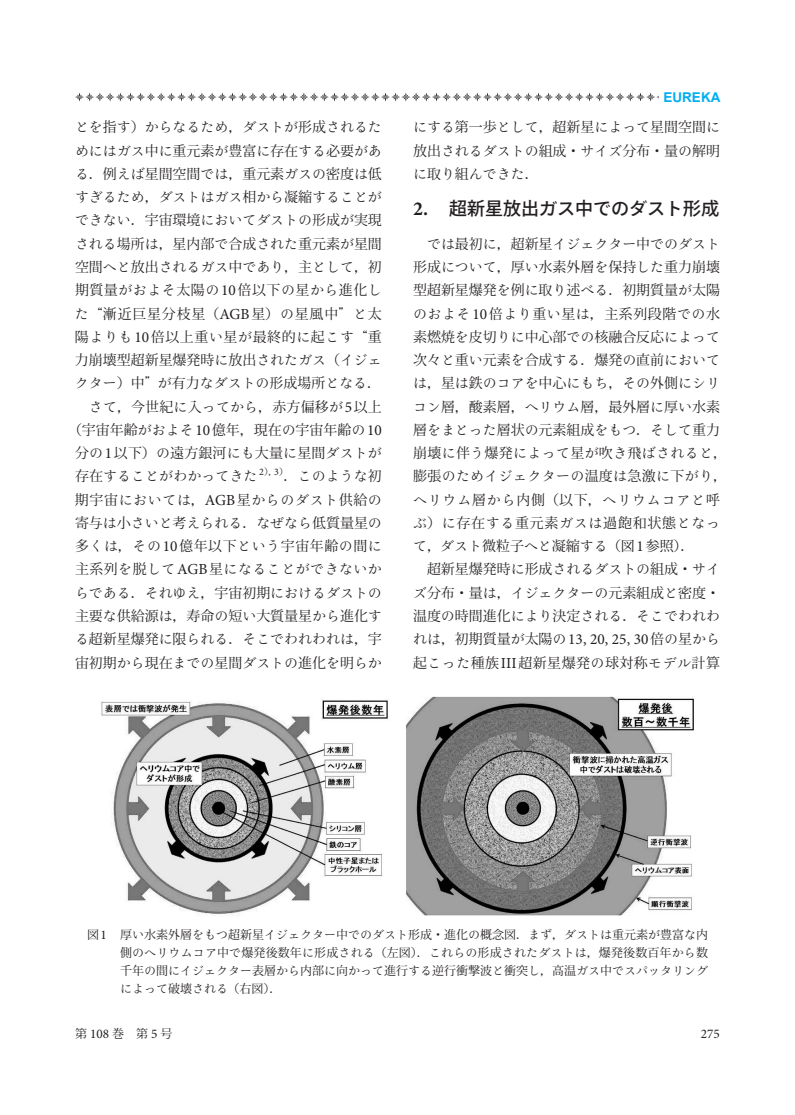
<style>
.page{position:relative;width:795px;height:1115px;background:#fff}
.page>*{position:absolute;margin:0;border:0;box-sizing:border-box;transform-origin:0 0}
.t1{font:500 18px "Koz Go Pro";color:#231f20}
.t2{font:15.3px "Minion Pro";color:#231f20}
.t3{font:13.95px/23.2px "Ryo Text Plus N";color:#231f20}
.t4{font:13.95px/23.2px "Koz Min Pro";color:#231f20;text-align:right}
.t5{font:13.95px/23.2px "Ryo Text Plus N";letter-spacing:.025em;color:#231f20}
.t6{font:13.95px/23.2px "Koz Min Pro";letter-spacing:.055em;color:#231f20}
.t7{font:13.95px "Koz Min Pro";letter-spacing:.035em;color:#231f20}
.t8{font:13.95px "Koz Min Pro";letter-spacing:.04em;color:#231f20}
.t9{font:700 13.5px "Arial";color:#00aeef}
.t10{font:13.2px "Minion Pro";color:#231f20}
.t11{font:12px/18px "Ryo Text Plus N";color:#231f20;text-align:justify}
.t12{font:12px "Koz Min Pro";color:#231f20}
.s1{font-family:"Koz Min Pro"}
.s2{font-family:"Ryo Text Plus N"}
.s3{font-family:"Minion Pro";font-size:15.3px}
.s4{font-family:"Ryumin Pro"}
.s5{font-family:"Minion Pro";font-weight:700;font-size:19.8px}
.s6{font-family:"Ryo Gothic Plus N"}
.s7{font-family:"Ryo Text Plus N";font-size:13.95px}
.s8{font-family:"Koz Min Pro";font-size:13.95px}
.s9{font-family:"Minion Pro";font-size:13.2px}
</style>
<div class="page">
<svg style="left:75px;top:92px;width:584px;height:9px"></svg>
<img style="left:101px;top:696px;width:593px;height:220px">
<p class="t3" style="left:75px;top:116px;width:308px">とを<span class="s1">指</span>す<span class="s1">）</span>からなるため<span class="s1">，</span>ダストが<span class="s1">形成</span>されるためにはガス<span class="s1">中</span>に<span class="s1">重元素</span>が<span class="s1">豊富</span>に<span class="s1">存在</span>する<span class="s1">必要</span>があ</p>
<p class="t4" style="left:75px;top:162px;width:308px"><span class="s2">る</span>．例<span class="s2">えば</span>星間空間<span class="s2">では</span>，重元素<span class="s2">ガスの</span>密度<span class="s2">は</span>低</p>
<p class="t3" style="left:75px;top:185px;width:308px">すぎるため<span class="s1">，</span>ダストはガス<span class="s1">相</span>から<span class="s1">凝縮</span>することができない<span class="s1">．宇宙環境</span>においてダストの<span class="s1">形成</span>が<span class="s1">実現</span></p>
<p class="t4" style="left:75px;top:231px;width:308px"><span class="s2">される</span>場所<span class="s2">は</span>，星内部<span class="s2">で</span>合成<span class="s2">された</span>重元素<span class="s2">が</span>星間</p>
<p class="t3" style="left:75px;top:255px;width:308px"><span class="s1">空間</span>へと<span class="s1">放出</span>されるガス<span class="s1">中</span>であり<span class="s1">，主</span>として<span class="s1">，初</span></p>
<p class="t4" style="left:75px;top:278px;width:308px;text-align:justify">期質量<span class="s2">がおよそ</span>太陽<span class="s2">の</span><span class="s3">10</span>倍以下<span class="s2">の</span>星<span class="s2">から</span>進化<span class="s2">した</span><span class="s4">“</span>漸近巨星分枝星（<span class="s3">AGB</span>星）<span class="s2">の</span>星風中<span class="s4">”</span><span class="s2">と</span>太陽<span class="s2">よりも</span><span class="s3">10</span>倍以上重<span class="s2">い</span>星<span class="s2">が</span>最終的<span class="s2">に</span>起<span class="s2">こす</span><span class="s4">“</span>重力崩壊型超新星爆発時<span class="s2">に</span>放出<span class="s2">されたガス</span>（<span class="s2">イジェ</span></p>
<p class="t3" style="left:75px;top:371px;width:308px">クター<span class="s1">）中</span><span class="s4">”</span>が<span class="s1">有力</span>なダストの<span class="s1">形成場所</span>となる<span class="s1">．</span></p>
<p class="t4" style="left:68px;top:394px;width:315px"><span class="s2">さて</span>，今世紀<span class="s2">に</span>入<span class="s2">ってから</span>，赤方偏移<span class="s2">が</span><span class="s3">5</span>以上<br>（宇宙年齢<span class="s2">がおよそ</span><span class="s3">10</span>億年，現在<span class="s2">の</span>宇宙年齢<span class="s2">の</span><span class="s3">10</span>分<span class="s2">の</span><span class="s3">1</span>以下）<span class="s2">の</span>遠方銀河<span class="s2">にも</span>大量<span class="s2">に</span>星間<span class="s2">ダストが</span></p>
<p class="t3" style="left:75px;top:464px;width:308px;text-align:justify"><span class="s1">存在</span>することがわかってきた <sup>2</sup><sup>）</sup><sup>,</sup> <sup>3</sup><sup>）</sup><span class="s1">．</span>このような<span class="s1">初期宇宙</span>においては<span class="s1">，</span><span class="s3">AGB</span><span class="s1">星</span>からのダスト<span class="s1">供給</span>の<span class="s1">寄与</span>は<span class="s1">小</span>さいと<span class="s1">考</span>えられる<span class="s1">．</span>なぜなら<span class="s1">低質量星</span>の</p>
<p class="t8" style="left:75px;top:536px;width:308px">多<span class="s2">くは</span>，<span class="s2">その</span><span class="s3">10</span>億年以下<span class="s2">という</span>宇宙年齢<span class="s2">の</span>間<span class="s2">に</span></p>
<p class="t3" style="left:75px;top:557px;width:308px"><span class="s1">主系列</span>を<span class="s1">脱</span>して<span class="s3">AGB</span><span class="s1">星</span>になることができないからである<span class="s1">．</span>それゆえ<span class="s1">，宇宙初期</span>におけるダストの</p>
<p class="t4" style="left:75px;top:603px;width:308px">主要<span class="s2">な</span>供給源<span class="s2">は</span>，寿命<span class="s2">の</span>短<span class="s2">い</span>大質量星<span class="s2">から</span>進化<span class="s2">す</span></p>
<p class="t3" style="left:75px;top:627px;width:308px">る<span class="s1">超新星爆発</span>に<span class="s1">限</span>られる<span class="s1">．</span>そこでわれわれは<span class="s1">，宇宙初期</span>から<span class="s1">現在</span>までの<span class="s1">星間</span>ダストの<span class="s1">進化</span>を<span class="s1">明</span>らか</p>
<p class="t9" style="left:663px;top:88px;width:58px">EUREKA</p>
<p class="t3" style="left:413px;top:116px;width:308px">にする<span class="s1">第一歩</span>として<span class="s1">，超新星</span>によって<span class="s1">星間空間</span>に</p>
<p class="t4" style="left:413px;top:138px;width:308px">放出<span class="s2">されるダストの</span>組成・<span class="s2">サイズ</span>分布・量<span class="s2">の</span>解明</p>
<p class="t3" style="left:413px;top:162px;width:127px">に<span class="s1">取</span>り<span class="s1">組</span>んできた<span class="s1">．</span></p>
<p class="t1" style="left:413px;top:197px;width:307px"><span class="s5">2.</span> 超新星放出<span class="s6">ガス</span>中<span class="s6">でのダスト</span>形成</p>
<p class="t3" style="left:427px;top:232px;width:294px">では<span class="s1">最初</span>に<span class="s1">，超新星</span>イジェクター<span class="s1">中</span>でのダスト</p>
<p class="t4" style="left:413px;top:255px;width:308px;text-align:left">形成<span class="s2">について</span>，厚<span class="s2">い</span>水素外層<span class="s2">を</span>保持<span class="s2">した</span>重力崩壊型超新星爆発<span class="s2">を</span>例<span class="s2">に</span>取<span class="s2">り</span>述<span class="s2">べる</span>．初期質量<span class="s2">が</span>太陽</p>
<p class="t3" style="left:413px;top:302px;width:308px">のおよそ<span class="s3">10</span><span class="s1">倍</span>より<span class="s1">重</span>い<span class="s1">星</span>は<span class="s1">，主系列段階</span>での<span class="s1">水</span></p>
<p class="t4" style="left:413px;top:324px;width:308px;text-align:left">素燃焼<span class="s2">を</span>皮切<span class="s2">りに</span>中心部<span class="s2">での</span>核融合反応<span class="s2">によって</span>次々<span class="s2">と</span>重<span class="s2">い</span>元素<span class="s2">を</span>合成<span class="s2">する</span>．爆発<span class="s2">の</span>直前<span class="s2">において</span></p>
<p class="t3" style="left:413px;top:371px;width:308px">は<span class="s1">，星</span>は<span class="s1">鉄</span>のコアを<span class="s1">中心</span>にもち<span class="s1">，</span>その<span class="s1">外側</span>にシリ</p>
<p class="t4" style="left:413px;top:394px;width:308px"><span class="s2">コン</span>層，酸素層，<span class="s2">ヘリウム</span>層，最外層<span class="s2">に</span>厚<span class="s2">い</span>水素</p>
<p class="t5" style="left:413px;top:418px;width:315px"><span class="s1">層</span>をまとった<span class="s1">層状</span>の<span class="s1">元素組成</span>をもつ<span class="s1">．</span>そして<span class="s1">重力崩壊</span>に<span class="s1">伴</span>う<span class="s1">爆発</span>によって<span class="s1">星</span>が<span class="s1">吹</span>き<span class="s1">飛</span>ばされると<span class="s1">，膨張</span>のためイジェクターの<span class="s1">温度</span>は<span class="s1">急激</span>に<span class="s1">下</span>がり<span class="s1">，</span>ヘリウム<span class="s1">層</span>から<span class="s1">内側（以下，</span>ヘリウムコアと<span class="s1">呼</span></p>
<p class="t6" style="left:413px;top:510px;width:308px"><span class="s2">ぶ</span>）<span class="s2">に</span>存在<span class="s2">する</span>重元素<span class="s2">ガスは</span>過飽和状態<span class="s2">となって</span>，<span class="s2">ダスト</span>微粒子<span class="s2">へと</span>凝縮<span class="s2">する</span>（図<span class="s3">1</span>参照）．</p>
<p class="t4" style="left:413px;top:557px;width:308px">超新星爆発時<span class="s2">に</span>形成<span class="s2">されるダストの</span>組成・<span class="s2">サイズ</span>分布・量<span class="s2">は</span>，<span class="s2">イジェクターの</span>元素組成<span class="s2">と</span>密度・</p>
<p class="t3" style="left:413px;top:604px;width:308px"><span class="s1">温度</span>の<span class="s1">時間進化</span>により<span class="s1">決定</span>される<span class="s1">．</span>そこでわれわ</p>
<p class="t2" style="left:413px;top:629px;width:308px"><span class="s7">れは</span><span class="s8">，初期質量</span><span class="s7">が</span><span class="s8">太陽</span><span class="s7">の</span>13, 20, 25, 30<span class="s8">倍</span><span class="s7">の</span><span class="s8">星</span><span class="s7">から</span></p>
<p class="t7" style="left:413px;top:652px;width:308px">起<span class="s2">こった</span>種族<span class="s3">III</span>超新星爆発<span class="s2">の</span>球対称<span class="s2">モデル</span>計算</p>
<p class="t12" style="left:87px;top:926px;width:622px">図<span class="s9">1</span> 厚<span class="s2">い</span>水素外層<span class="s2">をもつ</span>超新星<span class="s2">イジェクター</span>中<span class="s2">でのダスト</span>形成・進化<span class="s2">の</span>概念図．<span class="s2">まず</span>，<span class="s2">ダストは</span>重元素<span class="s2">が</span>豊富<span class="s2">な</span>内</p>
<p class="t11" style="left:120px;top:943px;width:590px"><span class="s1">側</span>のヘリウムコア<span class="s1">中</span>で<span class="s1">爆発後数年</span>に<span class="s1">形成</span>される<span class="s1">（左図）．</span>これらの<span class="s1">形成</span>されたダストは<span class="s1">，爆発後数百年</span>から<span class="s1">数千年</span>の<span class="s1">間</span>にイジェクター<span class="s1">表層</span>から<span class="s1">内部</span>に<span class="s1">向</span>かって<span class="s1">進行</span>する<span class="s1">逆行衝撃波</span>と<span class="s1">衝突</span>し<span class="s1">，高温</span>ガス<span class="s1">中</span>でスパッタリングによって<span class="s1">破壊</span>される<span class="s1">（右図）．</span></p>
<p class="t12" style="left:75px;top:1024px;width:99px">第 <span class="s9">108</span> 巻　第 <span class="s9">5</span> 号</p>
<p class="t10" style="left:701px;top:1024px;width:21px">275</p>
</div>
